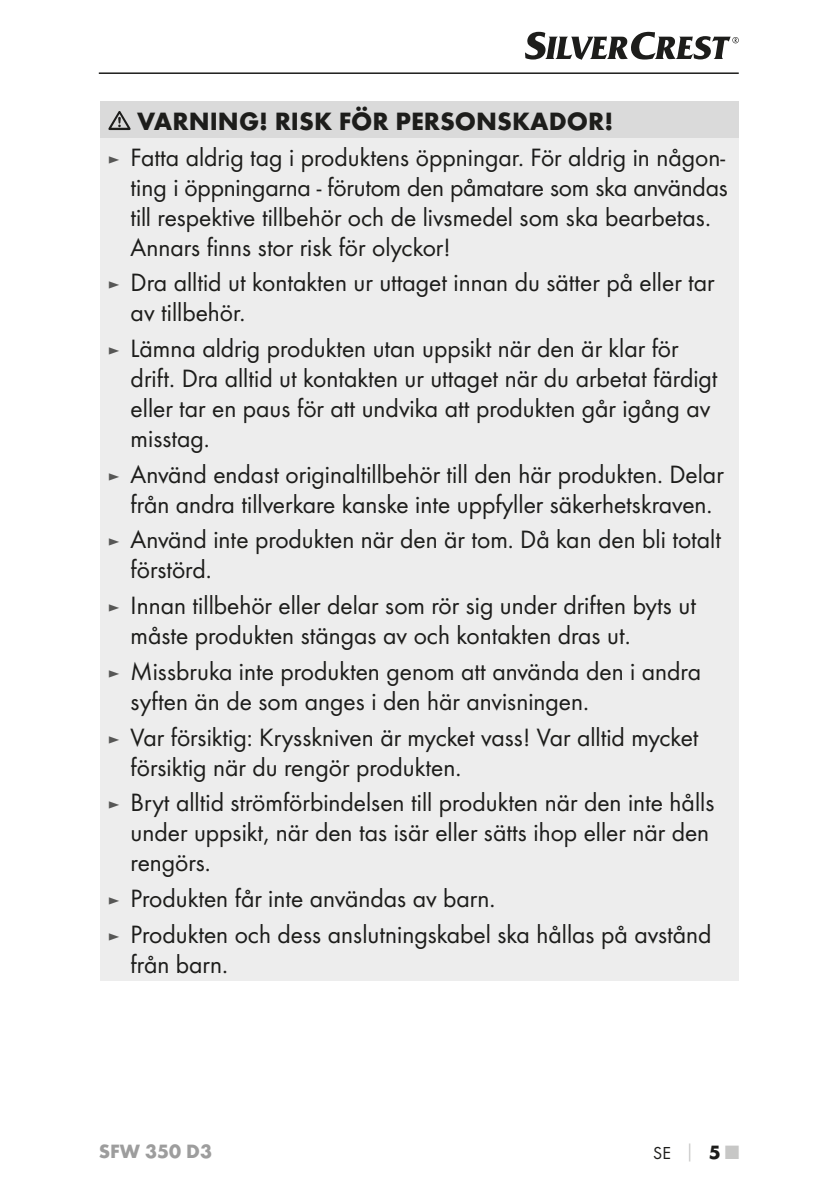
<style>
.page{position:relative;width:839px;height:1190px;background:#fff}
.page>*{position:absolute;margin:0;border:0;box-sizing:border-box;transform-origin:0 0}
.t1{font:26px/30px "Futura Boo";color:#1d1d1b}
.t2{font:700 26px "Futura";color:#1d1d1b}
.t3{font:700 20px "Futura";color:#9d9d9d}
.t4{font:18px "Futura Boo";color:#1d1d1b}
.s1{font-size:18px;color:#575756}
.s2{font-family:"Futura";font-weight:700;color:#c7c7c6}
.s3{font-family:"Futura";font-weight:700;font-size:20px}
.s4{font-family:"Futura";font-weight:700;font-size:20px;color:#c7c7c6}
</style>
<div class="page">
<hr style="left:99px;top:72px;width:639px;height:2px;background:#1d1d1b">
<svg style="left:525px;top:32px;width:213px;height:28px"></svg>
<div style="left:100px;top:102px;width:638px;height:36px;background:#dadada"></div>
<div style="left:100px;top:138px;width:638px;height:842px;background:#ededed"></div>
<svg style="left:108px;top:111px;width:22px;height:19px"></svg>
<p class="t2" style="left:137px;top:105px;width:477px">VARNING! RISK FÖR PERSONSKADOR!</p>
<p class="t1" style="left:131px;top:142px;width:598px;text-indent:-23px"><span class="s1">►</span> Fatta aldrig tag i produktens öppningar. För aldrig in någon&shy;ting i öppningarna - förutom den påmatare som ska användas till respektive tillbehör och de livsmedel som ska bearbetas.<br>Annars finns stor risk för olyckor!</p>
<p class="t1" style="left:131px;top:267px;width:585px;text-indent:-23px"><span class="s1">►</span> Dra alltid ut kontakten ur uttaget innan du sätter på eller tar av tillbehör.</p>
<p class="t1" style="left:131px;top:333px;width:588px;text-indent:-23px"><span class="s1">►</span> Lämna aldrig produkten utan uppsikt när den är klar för drift. Dra alltid ut kontakten ur uttaget när du arbetat färdigt eller tar en paus för att undvika att produkten går igång av misstag.</p>
<p class="t1" style="left:108px;top:459px;width:617px;text-align:center"><span class="s1">►</span> Använd endast originaltillbehör till den här produkten. Delar från andra tillverkare kanske inte uppfyller säkerhetskraven.</p>
<p class="t1" style="left:131px;top:524px;width:591px;text-indent:-23px"><span class="s1">►</span> Använd inte produkten när den är tom. Då kan den bli totalt förstörd.</p>
<p class="t1" style="left:131px;top:590px;width:566px;text-indent:-23px"><span class="s1">►</span> Innan tillbehör eller delar som rör sig under driften byts ut måste produkten stängas av och kontakten dras ut.</p>
<p class="t1" style="left:131px;top:656px;width:571px;text-indent:-23px"><span class="s1">►</span> Missbruka inte produkten genom att använda den i andra syften än de som anges i den här anvisningen.</p>
<p class="t1" style="left:131px;top:721px;width:569px;text-indent:-23px"><span class="s1">►</span> Var försiktig: Krysskniven är mycket vass! Var alltid mycket försiktig när du rengör produkten.</p>
<p class="t1" style="left:131px;top:787px;width:585px;text-indent:-23px"><span class="s1">►</span> Bryt alltid strömförbindelsen till produkten när den inte hålls under uppsikt, när den tas isär eller sätts ihop eller när den rengörs.</p>
<p class="t1" style="left:108px;top:880px;width:604px;line-height:35.6px"><span class="s1">►</span> Produkten får inte användas av barn.<br><span class="s1">►</span> Produkten och dess anslutningskabel ska hållas på avstånd</p>
<p class="t1" style="left:131px;top:948px;width:95px">från barn.</p>
<p class="t3" style="left:99px;top:1138px;width:115px">SFW 350 D3</p>
<p class="t4" style="left:653px;top:1142px;width:87px">SE <span class="s2">│</span> <span class="s3">5</span><span class="s4">■</span></p>
</div>
